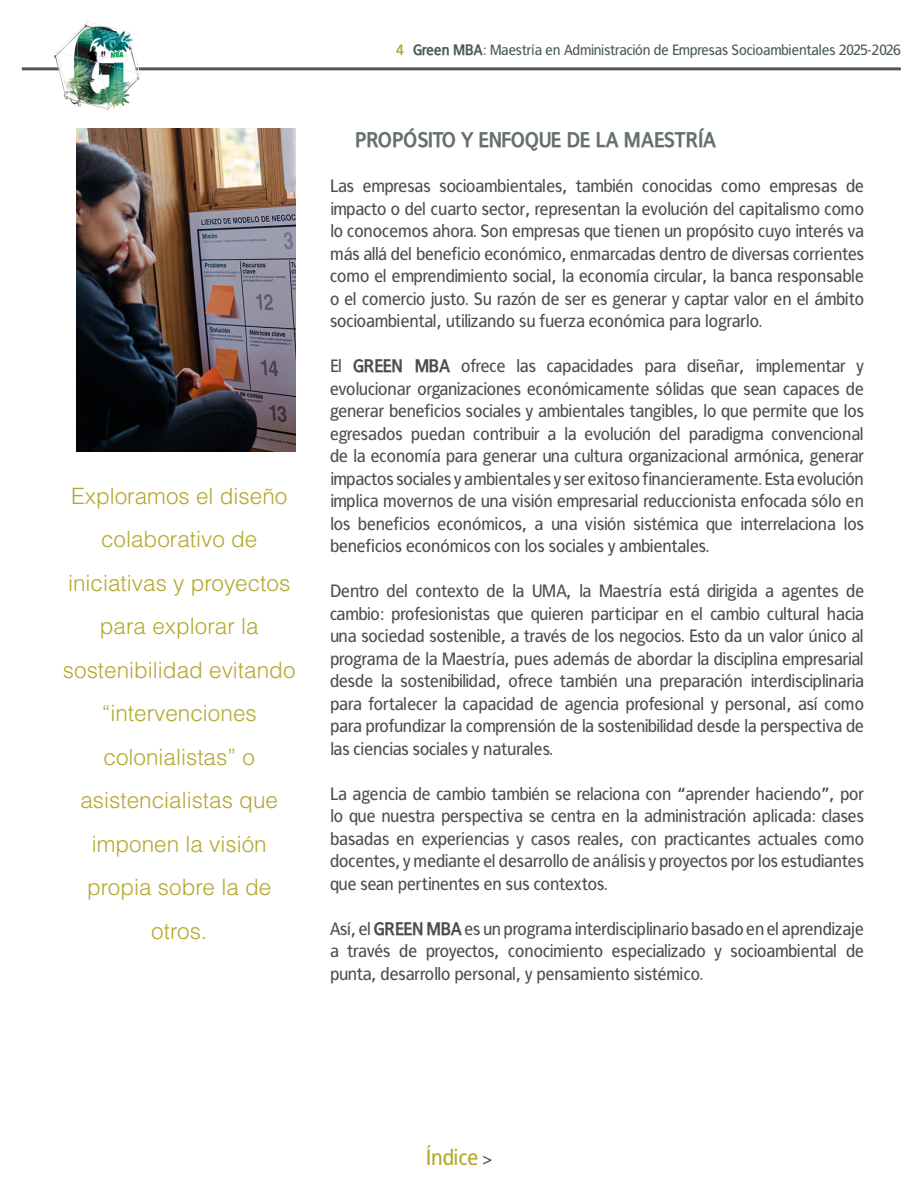
<style>
.page{position:relative;width:918px;height:1188px;background:#fff}
.page>*{position:absolute;margin:0;border:0;box-sizing:border-box;transform-origin:0 0}
.t1{font:300 22.5px/43.5px "Helvetica LT Std";color:#b3a82d;text-align:center}
.t2{font:22.5px "Francophil Sans";color:#b3a82d}
.t3{font:700 21px "Francophil Sans";color:#637169}
.t4{font:18px/22.5px "Francophil Sans";color:#4d4d4f;text-align:justify}
.t5{font:15px "Francophil Sans";color:#4c5b52}
.s1{color:#a59a00}
.s2{font-weight:700}
.s3{font-size:18px;color:#4d4d4f}
</style>
<div class="page">
<hr style="left:22px;top:67px;width:879px;height:3px;background:#4c5b52">
<img style="left:54px;top:20px;width:87px;height:90px">
<img style="left:76px;top:128px;width:220px;height:324px">
<p class="t1" style="left:63px;top:474px;width:234px">Exploramos el diseño colaborativo de iniciativas y proyectos para explorar la sostenibilidad evitando “intervenciones colonialistas” o asistencialistas que imponen la visión propia sobre la de otros.</p>
<p class="t5" style="left:396px;top:41px;width:506px"><span class="s1">4</span> <span class="s2">Green MBA</span>: Maestría en Administración de Empresas Socioambientales 2025-2026</p>
<p class="t3" style="left:356px;top:128px;width:362px">PROPÓSITO Y ENFOQUE DE LA MAESTRÍA</p>
<p class="t4" style="left:330px;top:175px;width:536px">Las empresas socioambientales, también conocidas como empresas de impacto o del cuarto sector, representan la evolución del capitalismo como lo conocemos ahora. Son empresas que tienen un propósito cuyo interés va más allá del beneficio económico, enmarcadas dentro de diversas corrientes como el emprendimiento social, la economía circular, la banca responsable o el comercio justo. Su razón de ser es generar y captar valor en el ámbito socioambiental, utilizando su fuerza económica para lograrlo.</p>
<p class="t4" style="left:330px;top:355px;width:536px">El <span class="s2">GREEN MBA</span> ofrece las capacidades para diseñar, implementar y evolucionar organizaciones económicamente sólidas que sean capaces de generar beneficios sociales y ambientales tangibles, lo que permite que los egresados puedan contribuir a la evolución del paradigma convencional de la economía para generar una cultura organizacional armónica, generar impactos sociales y ambientales y ser exitoso financieramente. Esta evolución implica movernos de una visión empresarial reduccionista enfocada sólo en los beneficios económicos, a una visión sistémica que interrelaciona los beneficios económicos con los sociales y ambientales.</p>
<p class="t4" style="left:330px;top:580px;width:536px">Dentro del contexto de la UMA, la Maestría está dirigida a agentes de cambio: profesionistas que quieren participar en el cambio cultural hacia una sociedad sostenible, a través de los negocios. Esto da un valor único al programa de la Maestría, pues además de abordar la disciplina empresarial desde la sostenibilidad, ofrece también una preparación interdisciplinaria para fortalecer la capacidad de agencia profesional y personal, así como para profundizar la comprensión de la sostenibilidad desde la perspectiva de las ciencias sociales y naturales.</p>
<p class="t4" style="left:330px;top:782px;width:536px">La agencia de cambio también se relaciona con “aprender haciendo”, por lo que nuestra perspectiva se centra en la administración aplicada: clases basadas en experiencias y casos reales, con practicantes actuales como docentes, y mediante el desarrollo de análisis y proyectos por los estudiantes que sean pertinentes en sus contextos.</p>
<p class="t4" style="left:330px;top:917px;width:536px">Así, el <span class="s2">GREEN MBA</span> es un programa interdisciplinario basado en el aprendizaje a través de proyectos, conocimiento especializado y socioambiental de punta, desarrollo personal, y pensamiento sistémico.</p>
<p class="t2" style="left:426px;top:1144px;width:68px">Índice <span class="s3">&gt;</span></p>
</div>
